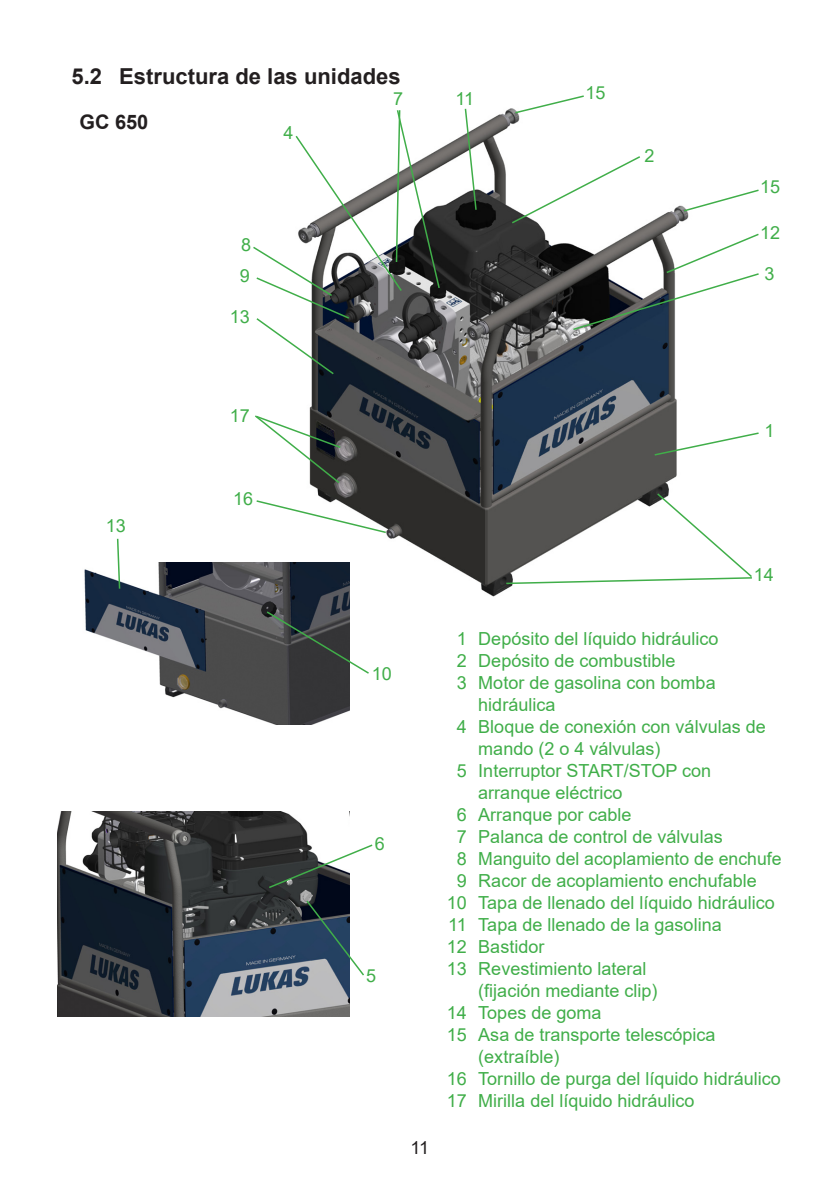
<style>
.page{position:relative;width:840px;height:1191px;background:#fff}
.page>*{position:absolute;margin:0;border:0;box-sizing:border-box;transform-origin:0 0}
.Überschriften_Ebene2{font:700 22px "Arial";color:#231f20}
.Normaltext{font:700 20px "Arial";color:#231f20}
.Kursiv{font:18px/22px "Arial";color:#40ae49}
.t1{font:18px "Arial";color:#231f20}
</style>
<div class="page">
<img style="left:57px;top:812px;width:292px;height:204px">
<img style="left:309px;top:108px;width:380px;height:492px">
<svg style="left:652px;top:431px;width:107px;height:25px"></svg>
<svg style="left:510px;top:155px;width:131px;height:70px"></svg>
<svg style="left:267px;top:843px;width:106px;height:46px"></svg>
<svg style="left:463px;top:108px;width:14px;height:103px"></svg>
<svg style="left:571px;top:232px;width:188px;height:99px"></svg>
<svg style="left:256px;top:499px;width:131px;height:35px"></svg>
<svg style="left:253px;top:108px;width:187px;height:268px"></svg>
<svg style="left:504px;top:492px;width:248px;height:93px"></svg>
<svg style="left:305px;top:899px;width:59px;height:78px"></svg>
<svg style="left:682px;top:188px;width:77px;height:25px"></svg>
<svg style="left:255px;top:414px;width:87px;height:71px"></svg>
<img style="left:84px;top:562px;width:265px;height:162px">
<svg style="left:265px;top:610px;width:104px;height:65px"></svg>
<svg style="left:116px;top:538px;width:5px;height:52px"></svg>
<svg style="left:513px;top:95px;width:72px;height:19px"></svg>
<p class="Überschriften_Ebene2" style="left:71px;top:61px;width:330px">5.2 Estructura de las unidades</p>
<p class="Normaltext" style="left:79px;top:108px;width:70px">GC 650</p>
<p class="Kursiv" style="left:283px;top:121px;width:12px">4</p>
<p class="Kursiv" style="left:241px;top:234px;width:12px">8</p>
<p class="Kursiv" style="left:240px;top:265px;width:12px">9</p>
<p class="Kursiv" style="left:229px;top:305px;width:22px">13</p>
<p class="Kursiv" style="left:393px;top:87px;width:12px">7</p>
<p class="Kursiv" style="left:455px;top:88px;width:20px">11</p>
<p class="Kursiv" style="left:585px;top:82px;width:22px">15</p>
<p class="Kursiv" style="left:644px;top:144px;width:12px">2</p>
<p class="Kursiv" style="left:759px;top:176px;width:22px">15</p>
<p class="Kursiv" style="left:759px;top:221px;width:22px">12</p>
<p class="Kursiv" style="left:764px;top:262px;width:12px">3</p>
<p class="Kursiv" style="left:106px;top:515px;width:22px">13</p>
<p class="Kursiv" style="left:230px;top:404px;width:22px">17</p>
<p class="Kursiv" style="left:233px;top:487px;width:22px">16</p>
<p class="Kursiv" style="left:764px;top:419px;width:12px">1</p>
<p class="Kursiv" style="left:371px;top:662px;width:22px">10</p>
<p class="Kursiv" style="left:374px;top:832px;width:12px">6</p>
<p class="Kursiv" style="left:366px;top:964px;width:12px">5</p>
<p class="t1" style="left:410px;top:1135px;width:20px">11</p>
<p class="Kursiv" style="left:753px;top:563px;width:22px">14</p>
<p class="Kursiv" style="left:456px;top:628px;width:263px">1 Depósito del líquido hidráulico</p>
<p class="Kursiv" style="left:456px;top:650px;width:220px">2 Depósito de combustible</p>
<p class="Kursiv" style="left:478px;top:672px;width:239px;text-indent:-21px">3 Motor de gasolina con bomba hidráulica</p>
<p class="Kursiv" style="left:478px;top:716px;width:289px;text-indent:-21px">4 Bloque de conexión con válvulas de mando (2 o 4 válvulas)</p>
<p class="Kursiv" style="left:478px;top:760px;width:234px;text-indent:-21px">5 Interruptor START/STOP con arranque eléctrico</p>
<p class="Kursiv" style="left:456px;top:804px;width:176px">6 Arranque por cable</p>
<p class="Kursiv" style="left:456px;top:826px;width:267px">7 Palanca de control de válvulas</p>
<p class="Kursiv" style="left:456px;top:848px;width:326px">8 Manguito del acoplamiento de enchufe</p>
<p class="Kursiv" style="left:456px;top:870px;width:301px">9 Racor de acoplamiento enchufable</p>
<p class="Kursiv" style="left:446px;top:892px;width:329px">10 Tapa de llenado del líquido hidráulico</p>
<p class="Kursiv" style="left:448px;top:914px;width:275px">11 Tapa de llenado de la gasolina</p>
<p class="Kursiv" style="left:446px;top:936px;width:99px">12 Bastidor</p>
<p class="Kursiv" style="left:478px;top:958px;width:181px;text-indent:-31px">13 Revestimiento lateral (fijación mediante clip)</p>
<p class="Kursiv" style="left:446px;top:1002px;width:156px">14 Topes de goma</p>
<p class="Kursiv" style="left:478px;top:1024px;width:239px;text-indent:-31px">15 Asa de transporte telescópica (extraíble)</p>
<p class="Kursiv" style="left:446px;top:1068px;width:335px">16 Tornillo de purga del líquido hidráulico</p>
<p class="Kursiv" style="left:446px;top:1090px;width:249px">17 Mirilla del líquido hidráulico</p>
</div>
